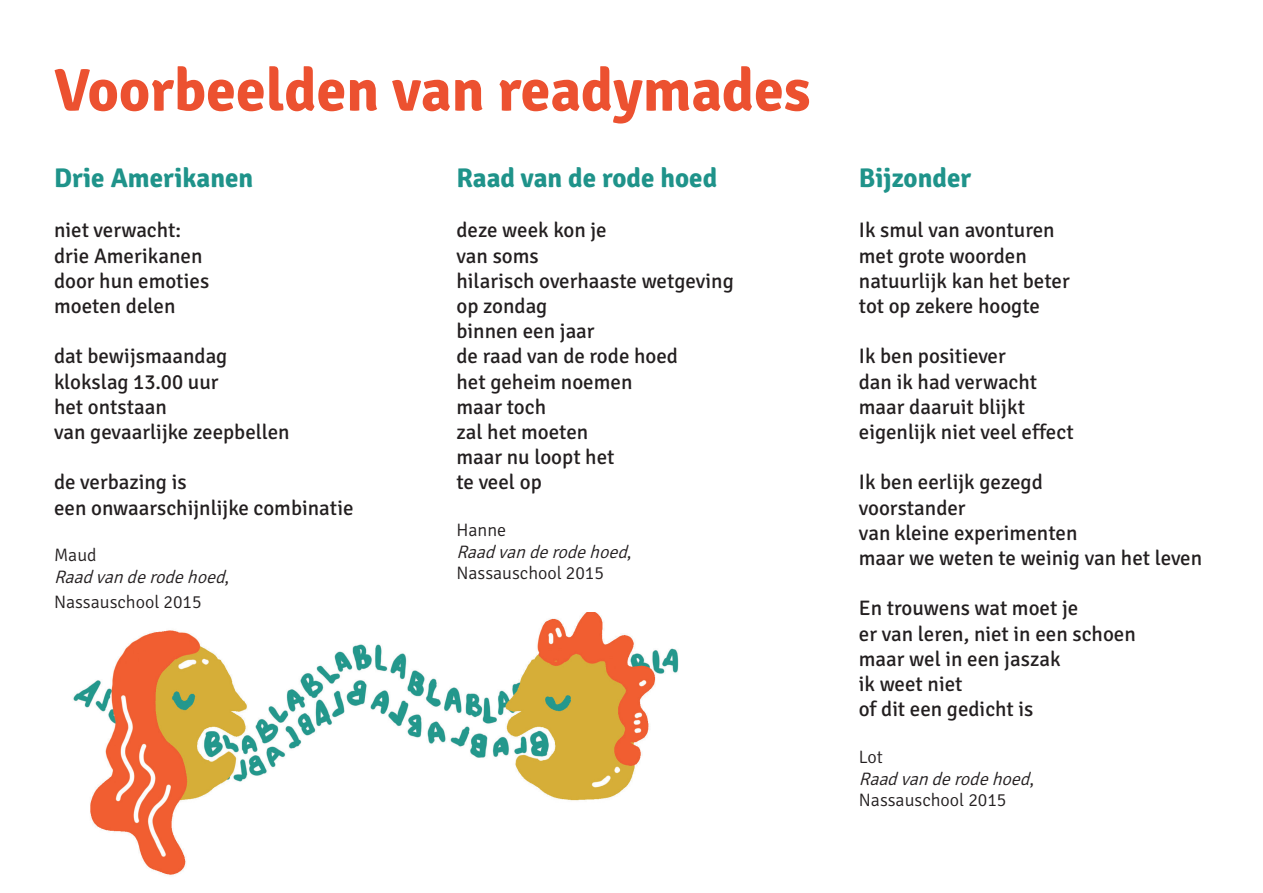
<style>
.page{position:relative;width:1263px;height:893px;background:#fff}
.page>*{position:absolute;margin:0;border:0;box-sizing:border-box;transform-origin:0 0}
.t1{font:700 60px "Signika";color:#ec5130}
.t2{font:700 27px "Signika";color:#1f938a}
.t3{font:21px "Signika";color:#231f20}
.t4{font:300 18px "Signika";color:#231f20}
.t5{font:italic 300 18px "Signika";color:#231f20}
.s1{font-style:normal}
</style>
<div class="page">
<img style="left:73px;top:612px;width:606px;height:263px">
<p class="t1" style="left:54px;top:54px;width:758px">Voorbeelden van readymades</p>
<p class="t2" style="left:54px;top:162px;width:201px">Drie Amerikanen</p>
<p class="t3" style="left:54px;top:218px;width:129px">niet verwacht:</p>
<p class="t3" style="left:54px;top:244px;width:150px">drie Amerikanen</p>
<p class="t3" style="left:54px;top:269px;width:157px">door hun emoties</p>
<p class="t3" style="left:54px;top:294px;width:123px">moeten delen</p>
<p class="t3" style="left:54px;top:344px;width:175px">dat bewijsmaandag</p>
<p class="t3" style="left:54px;top:370px;width:166px">klokslag 13.00 uur</p>
<p class="t3" style="left:54px;top:395px;width:114px">het ontstaan</p>
<p class="t3" style="left:54px;top:420px;width:237px">van gevaarlijke zeepbellen</p>
<p class="t3" style="left:54px;top:470px;width:134px">de verbazing is</p>
<p class="t3" style="left:54px;top:496px;width:301px">een onwaarschijnlijke combinatie</p>
<p class="t4" style="left:54px;top:545px;width:44px">Maud</p>
<p class="t5" style="left:54px;top:567px;width:177px">Raadvanderodehoed<span class="s1">,</span></p>
<p class="t4" style="left:54px;top:592px;width:149px">Nassauschool 2015</p>
<p class="t2" style="left:456px;top:162px;width:262px">Raad van de rode hoed</p>
<p class="t3" style="left:456px;top:218px;width:152px">deze week kon je</p>
<p class="t3" style="left:456px;top:244px;width:84px">van soms</p>
<p class="t3" style="left:456px;top:269px;width:279px">hilarisch overhaaste wetgeving</p>
<p class="t3" style="left:456px;top:294px;width:92px">op zondag</p>
<p class="t3" style="left:456px;top:319px;width:140px">binnen een jaar</p>
<p class="t3" style="left:456px;top:344px;width:223px">de raad van de rode hoed</p>
<p class="t3" style="left:456px;top:370px;width:178px">het geheim noemen</p>
<p class="t3" style="left:456px;top:395px;width:91px">maar toch</p>
<p class="t3" style="left:456px;top:420px;width:133px">zal het moeten</p>
<p class="t3" style="left:456px;top:445px;width:160px">maar nu loopt het</p>
<p class="t3" style="left:456px;top:470px;width:87px">te veel op</p>
<p class="t4" style="left:456px;top:520px;width:51px">Hanne</p>
<p class="t5" style="left:456px;top:542px;width:177px">Raadvanderodehoed<span class="s1">,</span></p>
<p class="t4" style="left:456px;top:563px;width:149px">Nassauschool 2015</p>
<p class="t2" style="left:859px;top:162px;width:114px">Bijzonder</p>
<p class="t3" style="left:859px;top:218px;width:197px">Ik smul van avonturen</p>
<p class="t3" style="left:859px;top:244px;width:170px">met grote woorden</p>
<p class="t3" style="left:859px;top:269px;width:212px">natuurlijk kan het beter</p>
<p class="t3" style="left:859px;top:294px;width:183px">tot op zekere hoogte</p>
<p class="t3" style="left:859px;top:344px;width:148px">Ik ben positiever</p>
<p class="t3" style="left:859px;top:370px;width:180px">dan ik had verwacht</p>
<p class="t3" style="left:859px;top:395px;width:168px">maar daaruit blijkt</p>
<p class="t3" style="left:859px;top:420px;width:216px">eigenlijk niet veel effect</p>
<p class="t3" style="left:859px;top:470px;width:185px">Ik ben eerlijk gezegd</p>
<p class="t3" style="left:859px;top:496px;width:108px">voorstander</p>
<p class="t3" style="left:859px;top:521px;width:220px">van kleine experimenten</p>
<p class="t3" style="left:859px;top:546px;width:345px">maar we weten te weinig van het leven</p>
<p class="t3" style="left:859px;top:596px;width:221px">En trouwens wat moet je</p>
<p class="t3" style="left:859px;top:622px;width:279px">er van leren, niet in een schoen</p>
<p class="t3" style="left:859px;top:647px;width:203px">maar wel in een jaszak</p>
<p class="t3" style="left:859px;top:672px;width:105px">ik weet niet</p>
<p class="t3" style="left:859px;top:697px;width:176px">of dit een gedicht is</p>
<p class="t4" style="left:859px;top:747px;width:25px">Lot</p>
<p class="t5" style="left:859px;top:769px;width:177px">Raadvanderodehoed<span class="s1">,</span></p>
<p class="t4" style="left:859px;top:790px;width:149px">Nassauschool 2015</p>
</div>
